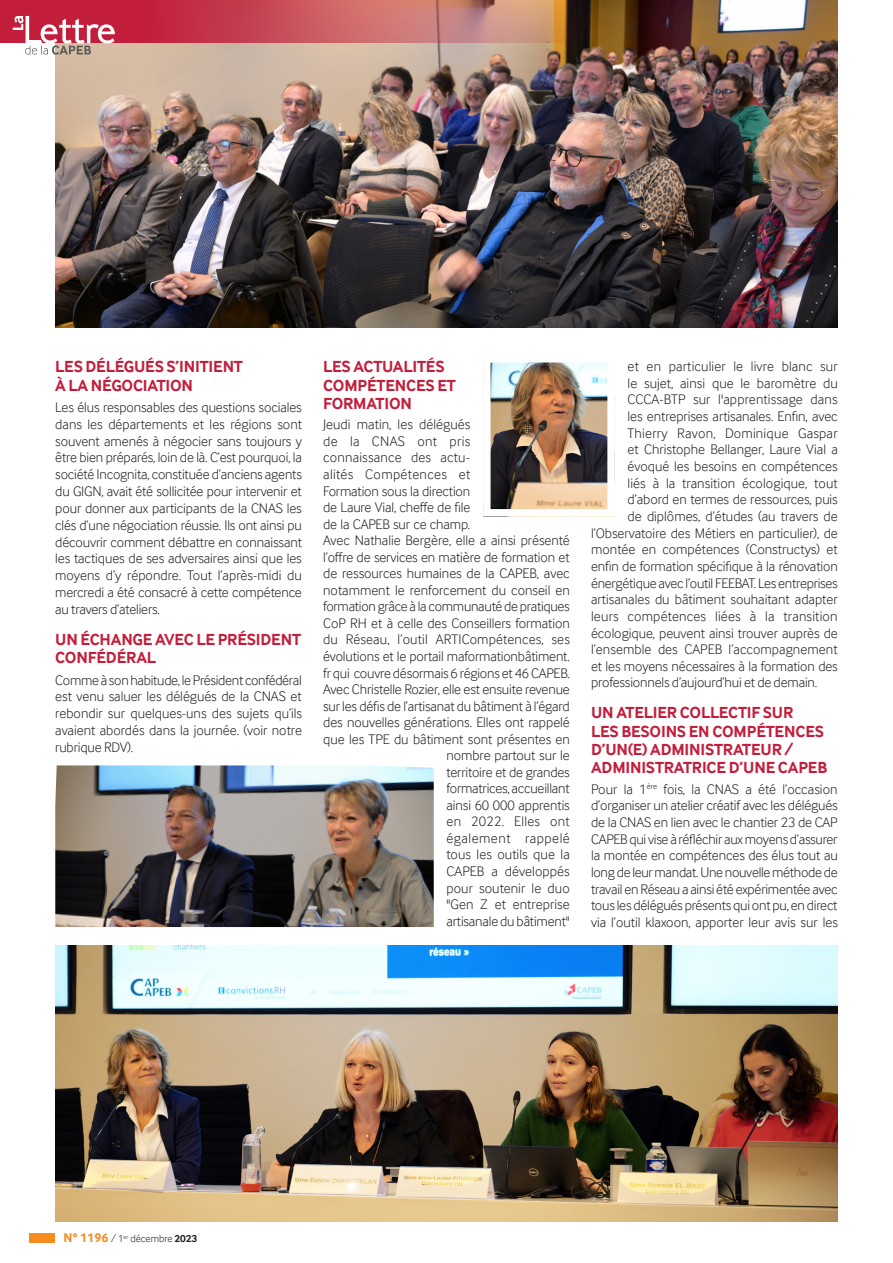
<style>
.page{position:relative;width:893px;height:1263px;background:#fff}
.page>*{position:absolute;margin:0;border:0;box-sizing:border-box;transform-origin:0 0}
.Sous-titres_ACTU{font:700 16.5px/18.1px "Inter Face";letter-spacing:-.01em;color:#c21e3c}
.Textes_ok{font:300 14.25px/16.8px "Inter Face";letter-spacing:-.005em;color:#231f20;text-align:justify}
.Textes_ok-2{font:300 14.25px "Inter Face";letter-spacing:.015em;color:#231f20}
.Textes_ok-3{font:300 14.25px "Inter Face";letter-spacing:.025em;color:#231f20}
.Textes_ok-4{font:300 14.25px "Inter Face";letter-spacing:.035em;color:#231f20}
.Textes_ok-5{font:300 14.25px "Inter Face";letter-spacing:.02em;color:#231f20}
.t1{font:300 10.5px "Inter Face";color:#231f20}
.s1{font-weight:700;font-size:13.05px;color:#f68b1f}
.s2{font-weight:700}
</style>
<div class="page">
<img style="left:55px;top:43px;width:783px;height:284px">
<img style="left:55px;top:945px;width:783px;height:277px">
<svg style="left:0;top:0;width:838px;height:43px;background:#b05f5a"></svg>
<div style="left:30px;top:1233px;width:25px;height:10px;background:#f68b1f"></div>
<svg style="left:13px;top:16px;width:102px;height:39px"></svg>
<img style="left:492px;top:364px;width:114px;height:144px">
<div style="left:483px;top:355px;width:132px;height:162px;border:8px solid #fff"></div>
<img style="left:55px;top:765px;width:379px;height:162px">
<p class="Sous-titres_ACTU" style="left:55px;top:358px;width:189px">LES DÉLÉGUÉS S’INITIENT<br>À LA NÉGOCIATION</p>
<p class="Textes_ok" style="left:55px;top:399px;width:248px">Les élus responsables des questions sociales dans les départements et les régions sont souvent amenés à négocier sans toujours y être bien préparés, loin de là. C’est pourquoi, la société Incognita, constituée d’anciens agents du GIGN, avait été sollicitée pour intervenir et pour donner aux participants de la CNAS les clés d’une négociation réussie. Ils ont ainsi pu découvrir comment débattre en connaissant les tactiques de ses adversaires ainsi que les moyens d’y répondre. Tout l’après-midi du mercredi a été consacré à cette compétence au travers d’ateliers.</p>
<p class="Sous-titres_ACTU" style="left:55px;top:630px;width:247px">UN ÉCHANGE AVEC LE PRÉSIDENT<br>CONFÉDÉRAL</p>
<p class="Textes_ok" style="left:55px;top:671px;width:248px">Comme à son habitude, le Président confédéral est venu saluer les délégués de la CNAS et rebondir sur quelques-uns des sujets qu’ils avaient abordés dans la journée. (voir notre rubrique RDV).</p>
<p class="Sous-titres_ACTU" style="left:323px;top:358px;width:134px">LES ACTUALITÉS<br>COMPÉTENCES ET<br>FORMATION</p>
<p class="Textes_ok" style="left:323px;top:416px;width:149px">Jeudi matin, les délégués</p>
<p class="Textes_ok-3" style="left:323px;top:433px;width:149px">de la CNAS ont pris</p>
<p class="Textes_ok-2" style="left:323px;top:450px;width:147px">connaissance des actu-</p>
<p class="Textes_ok-3" style="left:323px;top:466px;width:149px">alités Compétences et</p>
<p class="Textes_ok" style="left:323px;top:482px;width:149px">Formation sous la direction</p>
<p class="Textes_ok" style="left:323px;top:499px;width:149px">de Laure Vial, cheffe de file</p>
<p class="Textes_ok" style="left:323px;top:515px;width:149px">de la CAPEB sur ce champ.</p>
<p class="Textes_ok" style="left:323px;top:532px;width:248px">Avec Nathalie Bergère, elle a ainsi présenté</p>
<p class="Textes_ok" style="left:323px;top:548px;width:248px">l’offre de services en matière de formation et</p>
<p class="Textes_ok" style="left:323px;top:565px;width:248px">de ressources humaines de la CAPEB, avec</p>
<p class="Textes_ok" style="left:323px;top:582px;width:248px">notamment le renforcement du conseil en</p>
<p class="Textes_ok" style="left:323px;top:598px;width:248px">formation grâce à la communauté de pratiques</p>
<p class="Textes_ok" style="left:323px;top:615px;width:248px">CoP RH et à celle des Conseillers formation</p>
<p class="Textes_ok" style="left:323px;top:631px;width:248px">du Réseau, l’outil ARTICompétences, ses</p>
<p class="Textes_ok" style="left:323px;top:648px;width:248px">évolutions et le portail maformationbâtiment.</p>
<p class="Textes_ok" style="left:323px;top:664px;width:248px">fr qui couvre désormais 6 régions et 46 CAPEB.</p>
<p class="Textes_ok" style="left:323px;top:681px;width:248px">Avec Christelle Rozier, elle est ensuite revenue</p>
<p class="Textes_ok" style="left:323px;top:697px;width:248px">sur les défis de l’artisanat du bâtiment à l’égard</p>
<p class="Textes_ok" style="left:323px;top:714px;width:248px">des nouvelles générations. Elles ont rappelé</p>
<p class="Textes_ok" style="left:323px;top:730px;width:248px">que les TPE du bâtiment sont présentes en</p>
<p class="Textes_ok" style="left:446px;top:747px;width:125px">nombre partout sur le</p>
<p class="Textes_ok" style="left:446px;top:763px;width:125px">territoire et de grandes</p>
<p class="Textes_ok" style="left:446px;top:780px;width:125px">formatrices, accueillant</p>
<p class="Textes_ok" style="left:446px;top:797px;width:125px">ainsi 60 000 apprentis</p>
<p class="Textes_ok-5" style="left:446px;top:814px;width:125px">en 2022. Elles ont</p>
<p class="Textes_ok-4" style="left:446px;top:830px;width:125px">également rappelé</p>
<p class="Textes_ok" style="left:446px;top:846px;width:125px">tous les outils que la</p>
<p class="Textes_ok" style="left:446px;top:863px;width:125px">CAPEB a développés</p>
<p class="Textes_ok" style="left:446px;top:879px;width:125px">pour soutenir le duo</p>
<p class="Textes_ok" style="left:446px;top:896px;width:125px">"Gen Z et entreprise</p>
<p class="Textes_ok" style="left:446px;top:912px;width:125px">artisanale du bâtiment"</p>
<p class="Textes_ok" style="left:628px;top:358px;width:212px">et en particulier le livre blanc sur</p>
<p class="Textes_ok" style="left:628px;top:374px;width:212px">le sujet, ainsi que le baromètre du</p>
<p class="Textes_ok" style="left:628px;top:391px;width:211px">CCCA-BTP sur l'apprentissage dans</p>
<p class="Textes_ok" style="left:628px;top:408px;width:212px">les entreprises artisanales. Enfin, avec</p>
<p class="Textes_ok-2" style="left:628px;top:425px;width:211px">Thierry Ravon, Dominique Gaspar</p>
<p class="Textes_ok" style="left:628px;top:441px;width:212px">et Christophe Bellanger, Laure Vial a</p>
<p class="Textes_ok" style="left:628px;top:458px;width:211px">évoqué les besoins en compétences</p>
<p class="Textes_ok" style="left:628px;top:474px;width:212px">liés à la transition écologique, tout</p>
<p class="Textes_ok" style="left:628px;top:491px;width:212px">d’abord en termes de ressources, puis</p>
<p class="Textes_ok" style="left:628px;top:508px;width:212px">de diplômes, d’études (au travers de</p>
<p class="Textes_ok" style="left:591px;top:524px;width:248px">l’Observatoire des Métiers en particulier), de</p>
<p class="Textes_ok" style="left:591px;top:541px;width:248px">montée en compétences (Constructys) et</p>
<p class="Textes_ok" style="left:591px;top:558px;width:248px">enfin de formation spécifique à la rénovation</p>
<p class="Textes_ok" style="left:591px;top:574px;width:248px">énergétique avec l’outil FEEBAT. Les entreprises</p>
<p class="Textes_ok" style="left:591px;top:591px;width:248px">artisanales du bâtiment souhaitant adapter</p>
<p class="Textes_ok-2" style="left:591px;top:608px;width:248px">leurs compétences liées à la transition</p>
<p class="Textes_ok" style="left:591px;top:624px;width:248px">écologique, peuvent ainsi trouver auprès de</p>
<p class="Textes_ok" style="left:591px;top:641px;width:248px">l’ensemble des CAPEB l’accompagnement</p>
<p class="Textes_ok" style="left:591px;top:658px;width:248px">et les moyens nécessaires à la formation des</p>
<p class="Textes_ok" style="left:591px;top:674px;width:228px">professionnels d’aujourd’hui et de demain.</p>
<p class="Sous-titres_ACTU" style="left:591px;top:704px;width:238px">UN ATELIER COLLECTIF SUR<br>LES BESOINS EN COMPÉTENCES<br>D’UN(E) ADMINISTRATEUR /<br>ADMINISTRATRICE D’UNE CAPEB</p>
<p class="Textes_ok" style="left:591px;top:781px;width:248px">Pour la 1<sup>ère</sup> fois, la CNAS a été l’occasion d’organiser un atelier créatif avec les délégués de la CNAS en lien avec le chantier 23 de CAP CAPEB qui vise à réfléchir aux moyens d’assurer la montée en compétences des élus tout au long de leur mandat. Une nouvelle méthode de travail en Réseau a ainsi été expérimentée avec tous les délégués présents qui ont pu, en direct via l’outil klaxoon, apporter leur avis sur les</p>
<p class="t1" style="left:63px;top:1233px;width:135px"><span class="s1">N° 1196</span> / 1<sup>er</sup> décembre <span class="s2">2023</span></p>
</div>
